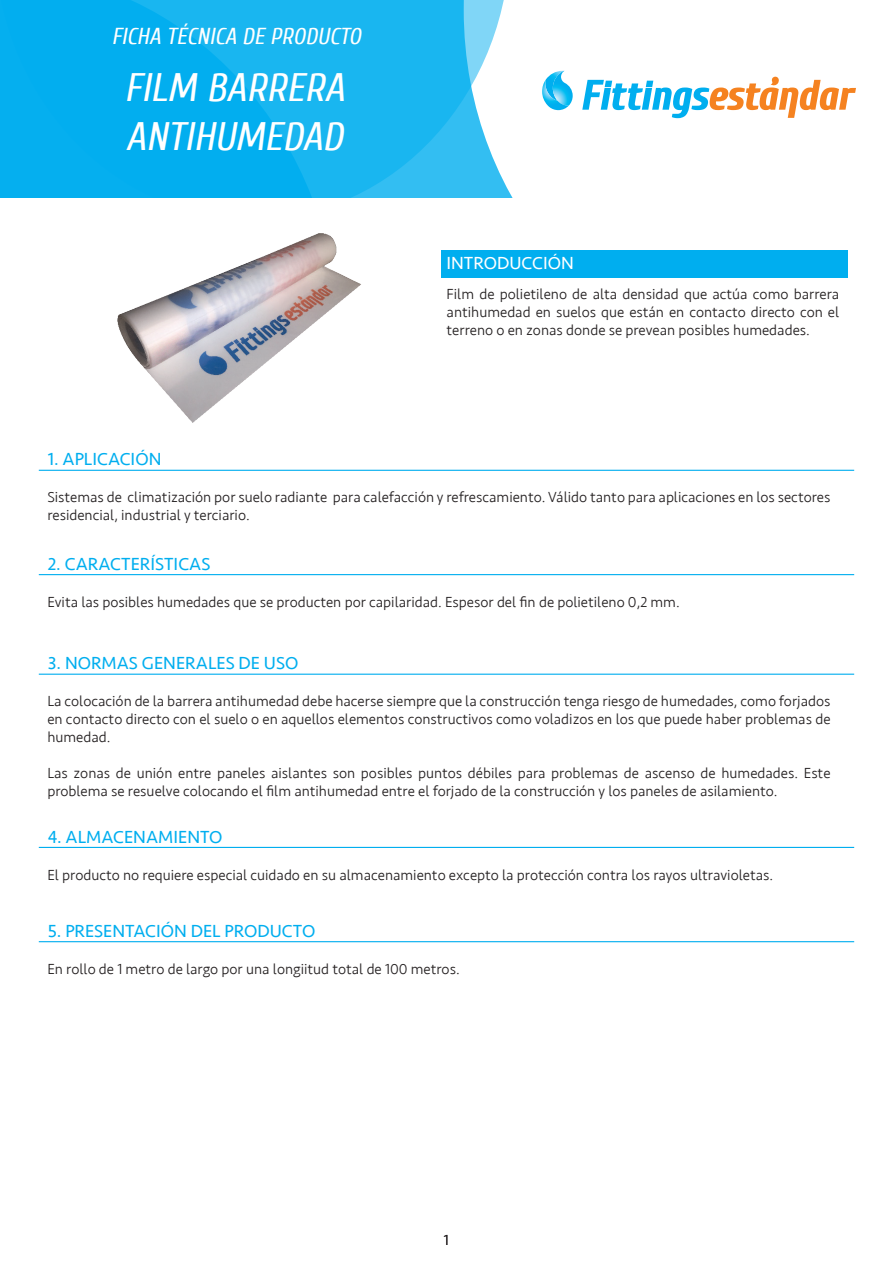
<style>
.page{position:relative;width:893px;height:1263px;background:#fff}
.page>*{position:absolute;margin:0;border:0;box-sizing:border-box;transform-origin:0 0}
.t1{font:italic 39.6px/48.9px "Cuprum";color:#fff}
.t2{font:italic 23.1px "Cuprum";color:#fff}
.t3{font:18px "Seravek";color:#00aeef}
.t4{font:18px "Seravek";color:#fff}
.t5{font:300 15px/18px "Seravek";color:#231f20;text-align:justify}
</style>
<div class="page">
<div style="left:441px;top:251px;width:407px;height:27px;background:#00aeef"></div>
<svg style="left:0;top:0;width:510px;height:198px;background:#1ab6f0"></svg>
<svg style="left:582px;top:76px;width:274px;height:42px"></svg>
<svg style="left:542px;top:71px;width:31px;height:39px"></svg>
<hr style="left:39px;top:470px;width:815px;height:1px;background:#00aeef">
<hr style="left:39px;top:847px;width:815px;height:1px;background:#00aeef">
<hr style="left:39px;top:941px;width:815px;height:1px;background:#00aeef">
<hr style="left:39px;top:574px;width:815px;height:1px;background:#00aeef">
<hr style="left:39px;top:674px;width:815px;height:1px;background:#00aeef">
<img style="left:117px;top:233px;width:244px;height:190px">
<h2 class="t2" style="left:112px;top:23px;width:251px">FICHA TÉCNICA DE PRODUCTO</h2>
<h1 class="t1" style="left:124px;top:63px;width:222px">FILM BARRERA<br>ANTIHUMEDAD</h1>
<p class="t4" style="left:446px;top:249px;width:129px">INTRODUCCIÓN</p>
<p class="t5" style="left:447px;top:285px;width:394px">Film de polietileno de alta densidad que actúa como barrera antihumedad en suelos que están en contacto directo con el terreno o en zonas donde se prevean posibles humedades.</p>
<p class="t3" style="left:48px;top:445px;width:115px">1. APLICACIÓN</p>
<p class="t5" style="left:47px;top:489px;width:785px">Sistemas de climatización por suelo radiante para calefacción y refrescamiento. Válido tanto para aplicaciones en los sectores residencial, industrial y terciario.</p>
<p class="t3" style="left:48px;top:550px;width:164px">2. CARACTERÍSTICAS</p>
<p class="t5" style="left:47px;top:593px;width:634px">Evita las posibles humedades que se producten por capilaridad. Espesor del fin de polietileno 0,2 mm.</p>
<p class="t3" style="left:48px;top:649px;width:252px">3. NORMAS GENERALES DE USO</p>
<p class="t5" style="left:47px;top:693px;width:785px">La colocación de la barrera antihumedad debe hacerse siempre que la construcción tenga riesgo de humedades, como forjados en contacto directo con el suelo o en aquellos elementos constructivos como voladizos en los que puede haber problemas de humedad.</p>
<p class="t5" style="left:47px;top:765px;width:785px">Las zonas de unión entre paneles aislantes son posibles puntos débiles para problemas de ascenso de humedades. Este problema se resuelve colocando el film antihumedad entre el forjado de la construcción y los paneles de asilamiento.</p>
<p class="t3" style="left:48px;top:823px;width:176px">4. ALMACENAMIENTO</p>
<p class="t5" style="left:47px;top:866px;width:727px">El producto no requiere especial cuidado en su almacenamiento excepto la protección contra los rayos ultravioletas.</p>
<p class="t3" style="left:48px;top:917px;width:269px">5. PRESENTACIÓN DEL PRODUCTO</p>
<p class="t5" style="left:47px;top:960px;width:414px">En rollo de 1 metro de largo por una longiitud total de 100 metros.</p>
<p class="t5" style="left:444px;top:1231px;width:7px">1</p>
</div>
